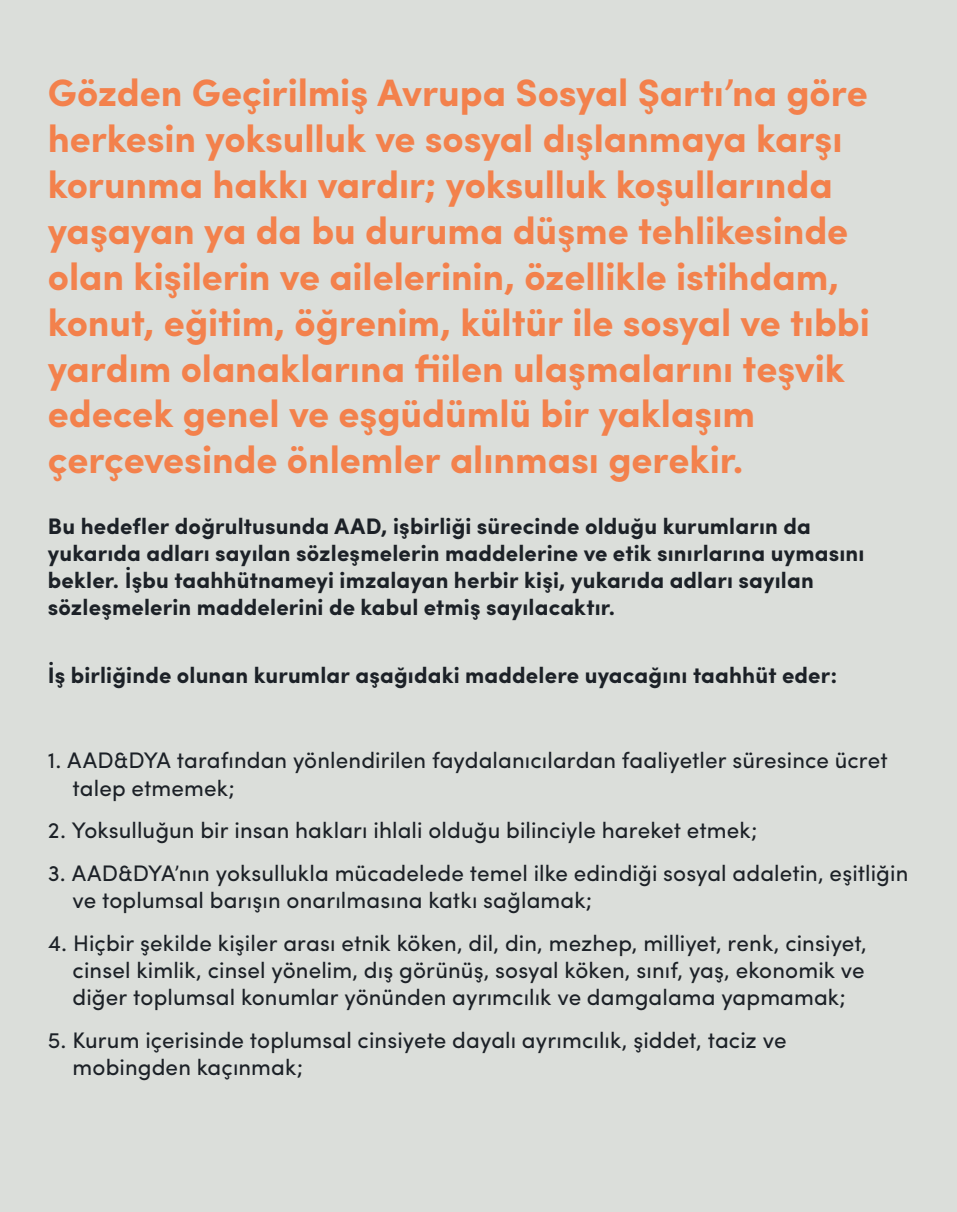
<style>
.page{position:relative;width:957px;height:1212px;background:#dbdeda}
.page>*{position:absolute;margin:0;border:0;box-sizing:border-box;transform-origin:0 0}
.t1{font:700 38.25px/45.9px "Sofia Pro";letter-spacing:-.005em;color:#f3814c}
.t2{font:22.5px/27px "Sofia Pro";letter-spacing:.005em;color:#1c2127}
.t3{font:700 22.5px/27px "Sofia Pro";letter-spacing:.005em;color:#1c2127}
</style>
<div class="page">
<p class="t1" style="left:48px;top:67px;width:823px">Gözden Geçirilmiş Avrupa Sosyal Şartı’na göre herkesin yoksulluk ve sosyal dışlanmaya karşı korunma hakkı vardır; yoksulluk koşullarında yaşayan ya da bu duruma düşme tehlikesinde olan kişilerin ve ailelerinin, özellikle istihdam, konut, eğitim, öğrenim, kültür ile sosyal ve tıbbi yardım olanaklarına fiilen ulaşmalarını teşvik edecek genel ve eşgüdümlü bir yaklaşım çerçevesinde önlemler alınması gerekir.</p>
<p class="t3" style="left:48px;top:511px;width:818px">Bu hedefler doğrultusunda AAD, işbirliği sürecinde olduğu kurumların da yukarıda adları sayılan sözleşmelerin maddelerine ve etik sınırlarına uymasını bekler. İşbu taahhütnameyi imzalayan herbir kişi, yukarıda adları sayılan sözleşmelerin maddelerini de kabul etmiş sayılacaktır.</p>
<p class="t3" style="left:48px;top:660px;width:791px">İş birliğinde olunan kurumlar aşağıdaki maddelere uyacağını taahhüt eder:</p>
<p class="t2" style="left:73px;top:745px;width:816px;text-indent:-25px">1. AAD&amp;DYA tarafından yönlendirilen faydalanıcılardan faaliyetler süresince ücret talep etmemek;</p>
<p class="t2" style="left:48px;top:815px;width:711px">2. Yoksulluğun bir insan hakları ihlali olduğu bilinciyle hareket etmek;</p>
<p class="t2" style="left:73px;top:858px;width:837px;text-indent:-25px">3. AAD&amp;DYA’nın yoksullukla mücadelede temel ilke edindiği sosyal adaletin, eşitliğin ve toplumsal barışın onarılmasına katkı sağlamak;</p>
<p class="t2" style="left:73px;top:928px;width:796px;text-align:justify;text-indent:-25px">4. Hiçbir şekilde kişiler arası etnik köken, dil, din, mezhep, milliyet, renk, cinsiyet, cinsel kimlik, cinsel yönelim, dış görünüş, sosyal köken, sınıf, yaş, ekonomik ve diğer toplumsal konumlar yönünden ayrımcılık ve damgalama yapmamak;</p>
<p class="t2" style="left:73px;top:1024px;width:715px;text-indent:-25px">5. Kurum içerisinde toplumsal cinsiyete dayalı ayrımcılık, şiddet, taciz ve mobingden kaçınmak;</p>
</div>
